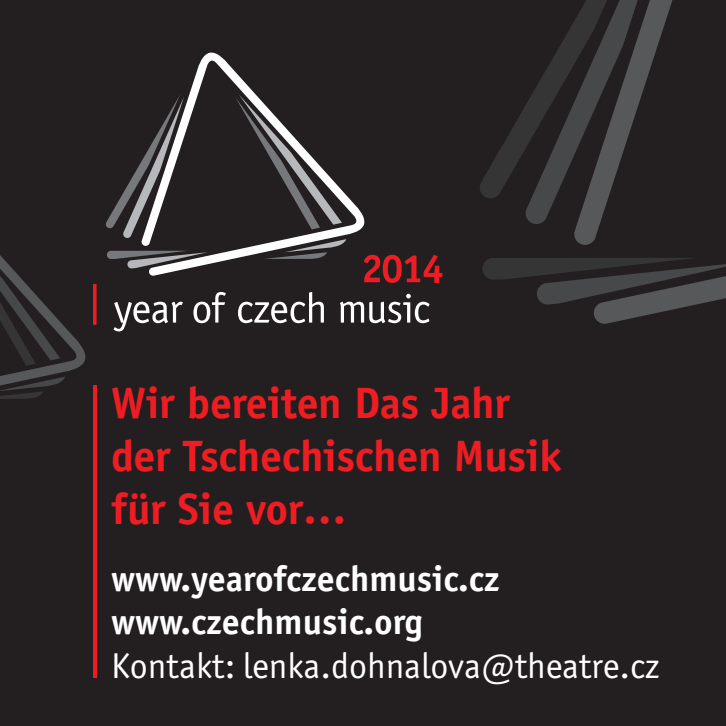
<style>
.page{position:relative;width:726px;height:726px;background:#231f20}
.page>*{position:absolute;margin:0;border:0;box-sizing:border-box;transform-origin:0 0}
.t1{font:700 44px/52.8px "Officina Sans CE";letter-spacing:-.01em;color:#ee1d23}
.t2{font:700 36px/43.2px "Officina Sans CE";color:#fff}
.t3{font:36px "Officina Sans Itc TOT";color:#fff}
</style>
<div class="page">
<svg style="left:106px;top:162px;width:35px;height:76px"></svg>
<svg style="left:107px;top:251px;width:34px;height:17px"></svg>
<svg style="left:141px;top:52px;width:224px;height:224px"></svg>
<svg style="left:93px;top:284px;width:4px;height:41px"></svg>
<svg style="left:114px;top:302px;width:69px;height:29px"></svg>
<svg style="left:193px;top:292px;width:33px;height:31px"></svg>
<svg style="left:238px;top:292px;width:86px;height:31px"></svg>
<svg style="left:340px;top:294px;width:89px;height:29px"></svg>
<svg style="left:364px;top:255px;width:78px;height:28px"></svg>
<svg style="left:0;top:255px;width:86px;height:144px"></svg>
<hr style="left:93px;top:386px;width:4px;height:291px;background:#ee1d23">
<svg style="left:480px;top:107px;width:45px;height:91px"></svg>
<svg style="left:525px;top:22px;width:49px;height:202px"></svg>
<svg style="left:482px;top:258px;width:92px;height:46px"></svg>
<svg style="left:574px;top:0;width:152px;height:324px"></svg>
<p class="t1" style="left:111px;top:380px;width:452px">Wir bereiten Das Jahr der Tschechischen Musik für Sie vor…</p>
<p class="t2" style="left:111px;top:560px;width:390px">www.yearofczechmusic.cz www.czechmusic.org</p>
<p class="t3" style="left:111px;top:652px;width:549px">Kontakt: lenka.dohnalova@theatre.cz</p>
</div>
